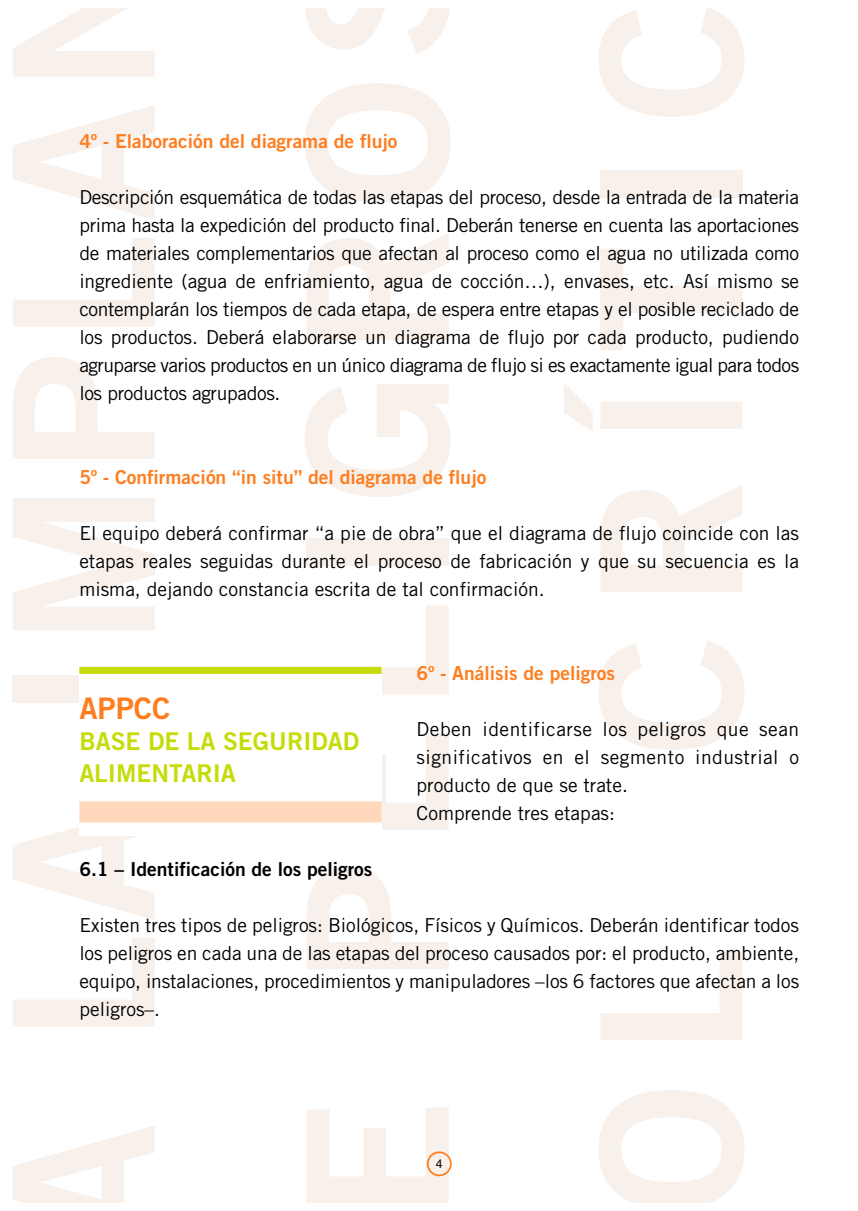
<style>
.page{position:relative;width:858px;height:1211px;background:#fff}
.page>*{position:absolute;margin:0;border:0;box-sizing:border-box;transform-origin:0 0}
.t1{font:29.75px "Trade Gothic Bold Two";color:#fe7d1f}
.t2{font:24.5px/31.5px "Trade Gothic Bold Two";color:#c5dc09}
.t3{font:19.25px/28px "Trade Gothic";color:#000;text-align:justify}
.t4{font:19.25px/28px "Trade Gothic";letter-spacing:.025em;color:#000}
.t5{font:19.25px "Trade Gothic Bold Two";color:#fe7d1f}
.t6{font:19.25px "Trade Gothic Bold Two";color:#000}
.t7{font:12.25px "Helvetica";color:#000}
</style>
<div class="page">
<svg style="left:598px;top:1090px;width:146px;height:112px"></svg>
<svg style="left:600px;top:951px;width:142px;height:89px"></svg>
<svg style="left:598px;top:640px;width:146px;height:110px"></svg>
<svg style="left:600px;top:485px;width:142px;height:107px"></svg>
<svg style="left:564px;top:383px;width:178px;height:48px"></svg>
<svg style="left:600px;top:249px;width:142px;height:101px"></svg>
<div style="left:600px;top:170px;width:142px;height:27px;background:#f8f0ea"></div>
<svg style="left:598px;top:8px;width:146px;height:109px"></svg>
<svg style="left:307px;top:867px;width:141px;height:102px"></svg>
<svg style="left:381px;top:734px;width:67px;height:95px"></svg>
<svg style="left:306px;top:606px;width:142px;height:88px"></svg>
<div style="left:306px;top:538px;width:142px;height:27px;background:#f8f0ea"></div>
<svg style="left:305px;top:384px;width:145px;height:113px"></svg>
<svg style="left:307px;top:233px;width:141px;height:107px"></svg>
<svg style="left:305px;top:83px;width:145px;height:119px"></svg>
<svg style="left:305px;top:8px;width:145px;height:46px"></svg>
<svg style="left:13px;top:1126px;width:142px;height:76px"></svg>
<svg style="left:13px;top:938px;width:142px;height:88px"></svg>
<svg style="left:13px;top:827px;width:142px;height:93px"></svg>
<div style="left:13px;top:675px;width:142px;height:27px;background:#f8f0ea"></div>
<svg style="left:13px;top:498px;width:142px;height:132px"></svg>
<svg style="left:13px;top:357px;width:142px;height:102px"></svg>
<svg style="left:13px;top:238px;width:142px;height:89px"></svg>
<svg style="left:13px;top:105px;width:142px;height:115px"></svg>
<svg style="left:13px;top:8px;width:142px;height:69px"></svg>
<svg style="left:307px;top:1107px;width:144px;height:95px"></svg>
<div style="left:79px;top:667px;width:302px;height:169px;background:#fff"></div>
<div style="left:79px;top:667px;width:302px;height:7px;background:#c5dc09"></div>
<div style="left:79px;top:801px;width:302px;height:21px;background:#ffd8bc"></div>
<p class="t5" style="left:79px;top:134px;width:319px">4º - Elaboración del diagrama de flujo</p>
<p class="t3" style="left:79px;top:185px;width:721px">Descripción esquemática de todas las etapas del proceso, desde la entrada de la materia prima hasta la expedición del producto final. Deberán tenerse en cuenta las aportaciones de materiales complementarios que afectan al proceso como el agua no utilizada como ingrediente (agua de enfriamiento, agua de cocción…), envases, etc. Así mismo se contemplarán los tiempos de cada etapa, de espera entre etapas y el posible reciclado de los productos. Deberá elaborarse un diagrama de flujo por cada producto, pudiendo agruparse varios productos en un único diagrama de flujo si es exactamente igual para todos los productos agrupados.</p>
<p class="t5" style="left:79px;top:470px;width:408px">5º - Confirmación “in situ” del diagrama de flujo</p>
<p class="t3" style="left:79px;top:521px;width:721px">El equipo deberá confirmar “a pie de obra” que el diagrama de flujo coincide con las etapas reales seguidas durante el proceso de fabricación y que su secuencia es la misma, dejando constancia escrita de tal confirmación.</p>
<h1 class="t1" style="left:79px;top:697px;width:92px">APPCC</h1>
<p class="t2" style="left:79px;top:728px;width:281px">BASE DE LA SEGURIDAD<br>ALIMENTARIA</p>
<p class="t5" style="left:416px;top:666px;width:200px">6º - Análisis de peligros</p>
<p class="t4" style="left:416px;top:717px;width:384px">Deben identificarse los peligros que sean significativos en el segmento industrial o producto de que se trate.<br>Comprende tres etapas:</p>
<p class="t6" style="left:79px;top:862px;width:294px">6.1 – Identificación de los peligros</p>
<p class="t3" style="left:79px;top:913px;width:721px">Existen tres tipos de peligros: Biológicos, Físicos y Químicos. Deberán identificar todos los peligros en cada una de las etapas del proceso causados por: el producto, ambiente, equipo, instalaciones, procedimientos y manipuladores –los 6 factores que afectan a los peligros–.</p>
<p class="t7" style="left:436px;top:1159px;width:8px">4</p>
</div>
